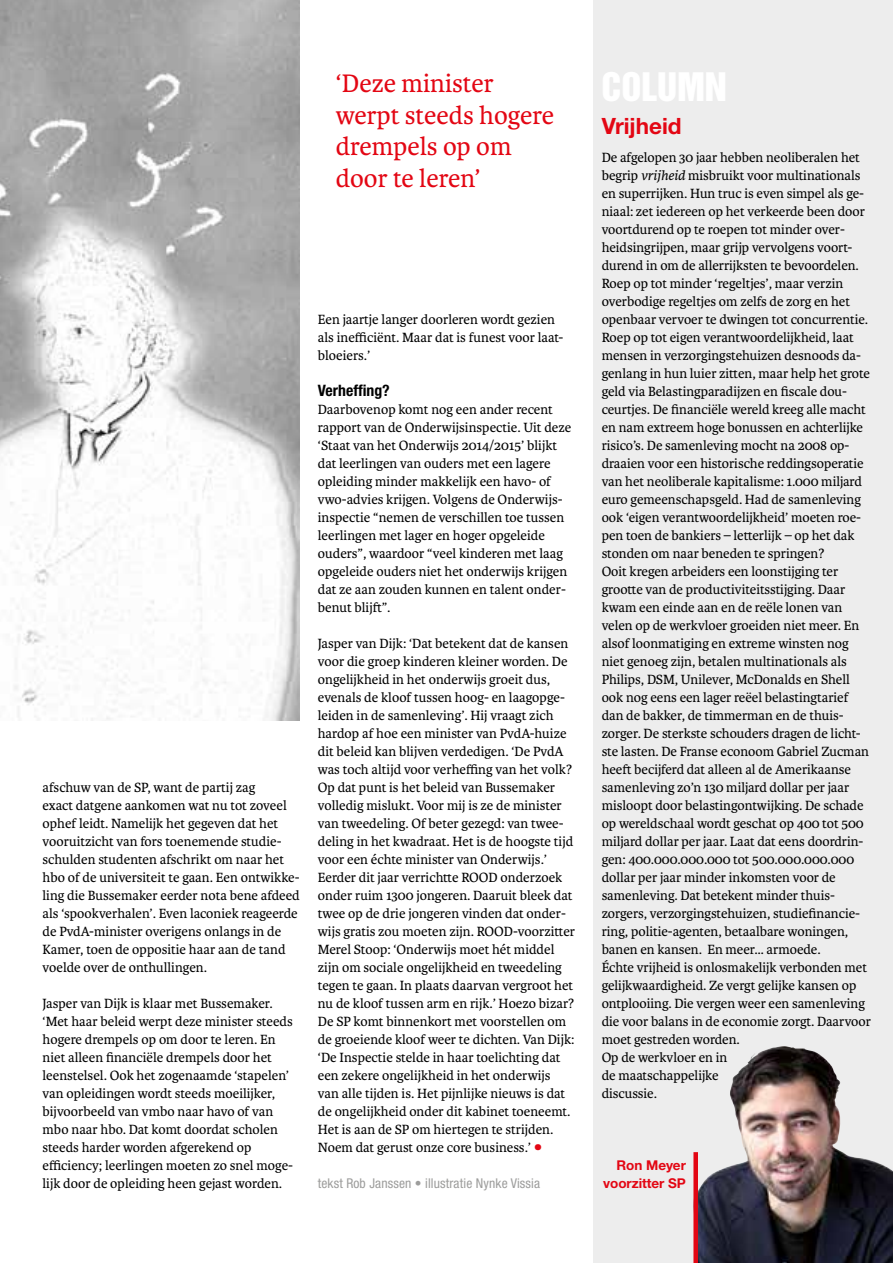
<style>
.page{position:relative;width:893px;height:1263px;background:#fff}
.page>*{position:absolute;margin:0;border:0;box-sizing:border-box;transform-origin:0 0}
.t1{font:27px/31.5px "Karmina";color:#e30613}
.t2{font:700 22.5px "Helvetica Neue LT Std";color:#e30613}
.t3{font:700 condensed 15.75px "Helvetica Neue LT Std";color:#000}
.t4{font:14.25px/18px "Karmina";letter-spacing:-.005em;color:#000}
.t5{font:condensed 13.5px "Helvetica Neue LT Std";letter-spacing:.01em;color:#9d9d9c}
.t6{font:700 13.5px/18px "Helvetica Neue LT Std";letter-spacing:-.005em;color:#e30613;text-align:right}
.s1{font-size:24px;color:#e30613}
.s2{font-style:italic}
</style>
<div class="page">
<img style="left:0;top:0;width:300px;height:720px">
<div style="left:594px;top:0;width:299px;height:1263px;background:#ededed"></div>
<img style="left:698px;top:1046px;width:195px;height:217px">
<div style="left:693px;top:1152px;width:5px;height:111px;background:#e30613"></div>
<h1 class="t1" style="left:336px;top:68px;width:220px">‘Deze minister werpt steeds hogere drempels op om door te leren’</h1>
<p class="t4" style="left:43px;top:779px;width:259px">afschuw van de SP, want de partij zag<br>exact datgene aankomen wat nu tot zoveel ophef leidt. Namelijk het gegeven dat het vooruitzicht van fors toenemende studie&shy;schulden studenten afschrikt om naar het hbo of de universiteit te gaan. Een ontwikke&shy;ling die Bussemaker eerder nota bene afdeed als ‘spookverhalen’. Even laconiek reageerde de PvdA-minister overigens onlangs in de Kamer, toen de oppositie haar aan de tand voelde over de onthullingen.</p>
<p class="t4" style="left:43px;top:995px;width:252px">Jasper van Dijk is klaar met Bussemaker. ‘Met haar beleid werpt deze minister steeds hogere drempels op om door te leren. En niet alleen financiële drempels door het leenstelsel. Ook het zogenaamde ‘stapelen’ van opleidingen wordt steeds moeilijker, bijvoorbeeld van vmbo naar havo of van mbo naar hbo. Dat komt doordat scholen steeds harder worden afgerekend op efficiency; leerlingen moeten zo snel moge&shy;lijk door de opleiding heen gejast worden.</p>
<p class="t4" style="left:318px;top:311px;width:247px">Een jaartje langer doorleren wordt gezien als inefficiënt. Maar dat is funest voor laat&shy;bloeiers.’</p>
<p class="t3" style="left:318px;top:381px;width:73px">Verheffing?</p>
<p class="t4" style="left:318px;top:401px;width:255px">Daarbovenop komt nog een ander recent rapport van de Onderwijsinspectie. Uit deze ‘Staat van het Onderwijs 2014/2015’ blijkt dat leerlingen van ouders met een lagere opleiding minder makkelijk een havo- of vwo-advies krijgen. Volgens de Onderwijs&shy;inspectie “nemen de verschillen toe tussen leerlingen met lager en hoger opgeleide ouders”, waardoor “veel kinderen met laag opgeleide ouders niet het onderwijs krijgen dat ze aan zouden kunnen en talent onder&shy;benut blijft”.</p>
<p class="t4" style="left:318px;top:635px;width:259px">Jasper van Dijk: ‘Dat betekent dat de kansen voor die groep kinderen kleiner worden. De ongelijkheid in het onderwijs groeit dus, evenals de kloof tussen hoog- en laagopge&shy;leiden in de samenleving’. Hij vraagt zich hardop af hoe een minister van PvdA-huize dit beleid kan blijven verdedigen. ‘De PvdA was toch altijd voor verheffing van het volk?<br>Op dat punt is het beleid van Bussemaker volledig mislukt. Voor mij is ze de minister van tweedeling. Of beter gezegd: van twee&shy;deling in het kwadraat. Het is de hoogste tijd voor een échte minister van Onderwijs.’ Eerder dit jaar verrichtte ROOD onderzoek onder ruim 1300 jongeren. Daaruit bleek dat twee op de drie jongeren vinden dat onder&shy;wijs gratis zou moeten zijn. ROOD-voorzitter Merel Stoop: ‘Onderwijs moet hét middel zijn om sociale ongelijkheid en tweedeling tegen te gaan. In plaats daarvan vergroot het nu de kloof tussen arm en rijk.’ Hoezo bizar?<br>De SP komt binnenkort met voorstellen om de groeiende kloof weer te dichten. Van Dijk: ‘De Inspectie stelde in haar toelichting dat een zekere ongelijkheid in het onderwijs van alle tijden is. Het pijnlijke nieuws is dat de ongelijkheid onder dit kabinet toeneemt.<br>Het is aan de SP om hiertegen te strijden.<br>Noem dat gerust onze core business.’ <span class="s1">•</span></p>
<p class="t5" style="left:318px;top:1175px;width:224px">tekst Rob Janssen • illustratie Nynke Vissia</p>
<h2 class="t2" style="left:602px;top:112px;width:81px">Vrijheid</h2>
<p class="t4" style="left:602px;top:149px;width:271px">De afgelopen 30 jaar hebben neoliberalen het begrip <span class="s2">vrijheid</span> misbruikt voor multinationals en superrijken. Hun truc is even simpel als ge&shy;niaal: zet iedereen op het verkeerde been door voortdurend op te roepen tot minder over&shy;heidsingrijpen, maar grijp vervolgens voort&shy;durend in om de allerrijksten te bevoordelen.<br>Roep op tot minder ‘regeltjes’, maar verzin overbodige regeltjes om zelfs de zorg en het openbaar vervoer te dwingen tot concurrentie.<br>Roep op tot eigen verantwoordelijkheid, laat mensen in verzorgingstehuizen desnoods da&shy;genlang in hun luier zitten, maar help het grote geld via Belastingparadijzen en fiscale dou&shy;ceurtjes. De financiële wereld kreeg alle macht en nam extreem hoge bonussen en achterlijke risico’s. De samenleving mocht na 2008 op&shy;draaien voor een historische reddingsoperatie van het neoliberale kapitalisme: 1.000 miljard euro gemeenschapsgeld. Had de samenleving ook ‘eigen verantwoordelijkheid’ moeten roe&shy;pen toen de bankiers – letterlijk – op het dak stonden om naar beneden te springen?<br>Ooit kregen arbeiders een loonstijging ter grootte van de productiviteitsstijging. Daar kwam een einde aan en de reële lonen van velen op de werkvloer groeiden niet meer. En alsof loonmatiging en extreme winsten nog niet genoeg zijn, betalen multinationals als Philips, DSM, Unilever, McDonalds en Shell ook nog eens een lager reëel belastingtarief dan de bakker, de timmerman en de thuis&shy;zorger. De sterkste schouders dragen de licht&shy;ste lasten. De Franse econoom Gabriel Zucman heeft becijferd dat alleen al de Amerikaanse samenleving zo’n 130 miljard dollar per jaar misloopt door belastingontwijking. De schade op wereldschaal wordt geschat op 400 tot 500 miljard dollar per jaar. Laat dat eens doordrin&shy;gen: 400.000.000.000 tot 500.000.000.000 dollar per jaar minder inkomsten voor de samenleving. Dat betekent minder thuis&shy;zorgers, verzorgingstehuizen, studiefinancie&shy;ring, politie-agenten, betaalbare woningen, banen en kansen. En meer… armoede.<br>Échte vrijheid is onlosmakelijk verbonden met gelijkwaardigheid. Ze vergt gelijke kansen op ontplooiing. Die vergen weer een samenleving die voor balans in de economie zorgt. Daarvoor moet gestreden worden.<br>Op de werkvloer en in<br>de maatschappelijke<br>discussie.</p>
<p class="t6" style="left:603px;top:1156px;width:84px">Ron Meyer voorzitter SP</p>
</div>
